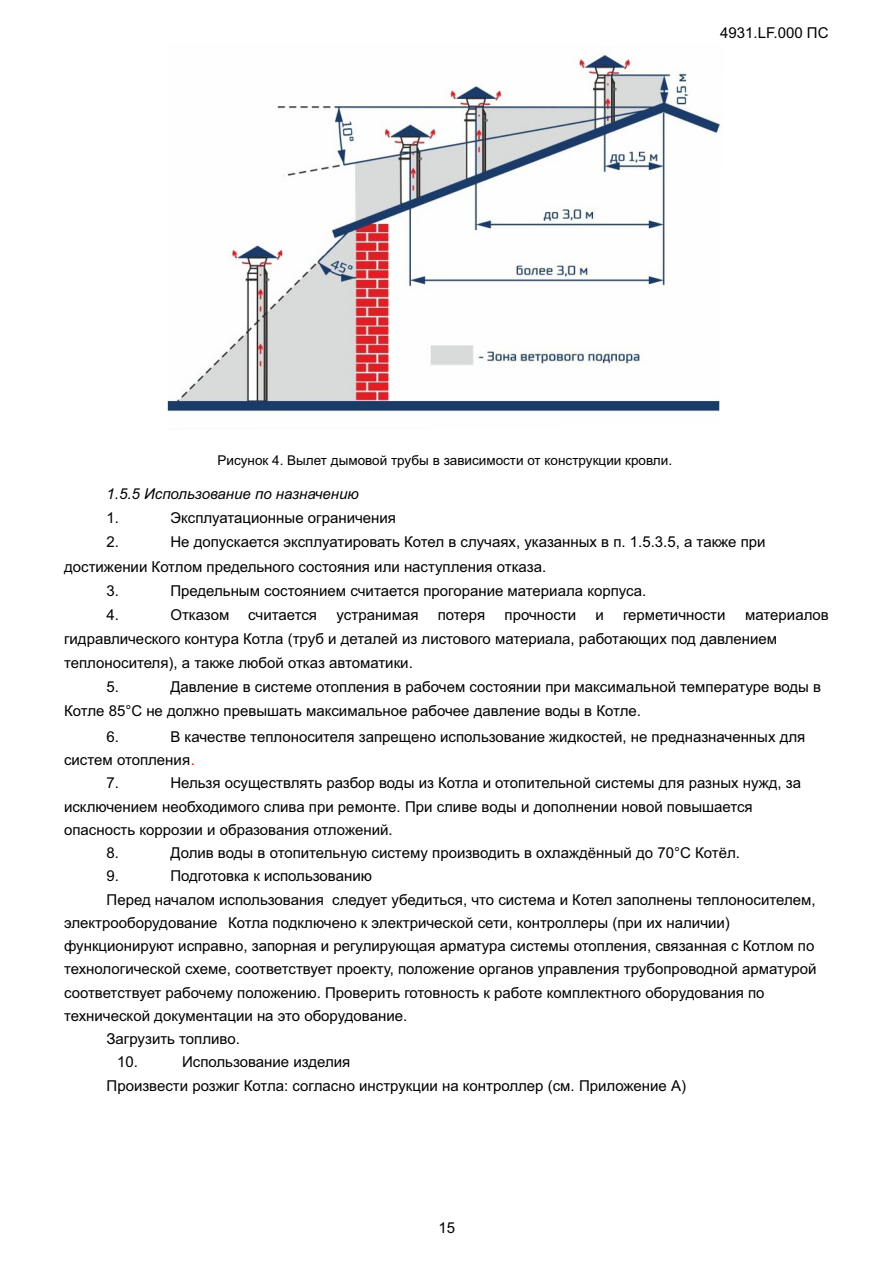
<style>
.page{position:relative;width:893px;height:1263px;background:#fff}
.page>*{position:absolute;margin:0;border:0;box-sizing:border-box;transform-origin:0 0}
.t1{font:15px/23.2px "Arial";color:#000}
.t2{font:italic 15px "Arial";color:#000}
.t3{font:13.5px "Arial";color:#000}
.s1{color:#f00}
</style>
<div class="page">
<img style="left:168px;top:55px;width:552px;height:357px">
<p class="t1" style="left:720px;top:23px;width:110px">4931.LF.000 ПС</p>
<p class="t3" style="left:217px;top:455px;width:456px">Рисунок 4. Вылет дымовой трубы в зависимости от конструкции кровли.</p>
<p class="t2" style="left:106px;top:488px;width:254px">1.5.5 Использование по назначению</p>
<p class="t1" style="left:106px;top:508px;width:14px">1.</p>
<p class="t1" style="left:170px;top:508px;width:227px">Эксплуатационные ограничения</p>
<p class="t1" style="left:106px;top:532px;width:14px">2.</p>
<p class="t1" style="left:170px;top:532px;width:597px">Не допускается эксплуатировать Котел в случаях, указанных в п. 1.5.3.5, а также при</p>
<p class="t1" style="left:64px;top:556px;width:483px">достижении Котлом предельного состояния или наступления отказа.</p>
<p class="t1" style="left:106px;top:580px;width:14px">3.</p>
<p class="t1" style="left:170px;top:580px;width:477px">Предельным состоянием считается прогорание материала корпуса.</p>
<p class="t1" style="left:106px;top:604px;width:14px">4.</p>
<p class="t1" style="left:170px;top:604px;width:60px">Отказом</p>
<p class="t1" style="left:248px;top:604px;width:70px">считается</p>
<p class="t1" style="left:336px;top:604px;width:83px">устранимая</p>
<p class="t1" style="left:437px;top:604px;width:49px">потеря</p>
<p class="t1" style="left:504px;top:604px;width:73px">прочности</p>
<p class="t1" style="left:595px;top:604px;width:10px">и</p>
<p class="t1" style="left:623px;top:604px;width:104px">герметичности</p>
<p class="t1" style="left:745px;top:604px;width:85px">материалов</p>
<p class="t1" style="left:64px;top:628px;width:714px">гидравлического контура Котла (труб и деталей из листового материала, работающих под давлением</p>
<p class="t1" style="left:64px;top:653px;width:350px">теплоносителя), а также любой отказ автоматики.</p>
<p class="t1" style="left:106px;top:677px;width:14px">5.</p>
<p class="t1" style="left:64px;top:677px;width:758px;text-indent:106px">Давление в системе отопления в рабочем состоянии при максимальной температуре воды в<br>Котле 85°С не должно превышать максимальное рабочее давление воды в Котле.</p>
<p class="t1" style="left:106px;top:726px;width:14px">6.</p>
<p class="t1" style="left:170px;top:726px;width:636px">В качестве теплоносителя запрещено использование жидкостей, не предназначенных для</p>
<p class="t1" style="left:64px;top:749px;width:132px">систем отопления<span class="s1">.</span></p>
<p class="t1" style="left:106px;top:773px;width:14px">7.</p>
<p class="t1" style="left:170px;top:773px;width:632px">Нельзя осуществлять разбор воды из Котла и отопительной системы для разных нужд, за</p>
<p class="t1" style="left:64px;top:796px;width:690px">исключением необходимого слива при ремонте. При сливе воды и дополнении новой повышается</p>
<p class="t1" style="left:64px;top:819px;width:330px">опасность коррозии и образования отложений.</p>
<p class="t1" style="left:106px;top:842px;width:14px">8.</p>
<p class="t1" style="left:170px;top:842px;width:571px">Долив воды в отопительную систему производить в охлаждённый до 70°С Котёл.</p>
<p class="t1" style="left:106px;top:866px;width:14px">9.</p>
<p class="t1" style="left:170px;top:866px;width:203px">Подготовка к использованию</p>
<p class="t1" style="left:106px;top:889px;width:710px">Перед началом использования следует убедиться, что система и Котел заполнены теплоносителем,</p>
<p class="t1" style="left:64px;top:912px;width:667px">электрооборудование Котла подключено к электрической сети, контроллеры (при их наличии)</p>
<p class="t1" style="left:64px;top:935px;width:751px">функционируют исправно, запорная и регулирующая арматура системы отопления, связанная с Котлом по</p>
<p class="t1" style="left:64px;top:959px;width:754px">технологической схеме, соответствует проекту, положение органов управления трубопроводной арматурой</p>
<p class="t1" style="left:64px;top:982px;width:702px">соответствует рабочему положению. Проверить готовность к работе комплектного оборудования по</p>
<p class="t1" style="left:64px;top:1005px;width:345px">технической документации на это оборудование.</p>
<p class="t1" style="left:106px;top:1028px;width:135px">Загрузить топливо.</p>
<p class="t1" style="left:117px;top:1052px;width:22px">10.</p>
<p class="t1" style="left:106px;top:1052px;width:581px;text-indent:75px">Использование изделия<br>Произвести розжиг Котла: согласно инструкции на контроллер (см. Приложение А)</p>
<p class="t1" style="left:438px;top:1217px;width:18px">15</p>
</div>
